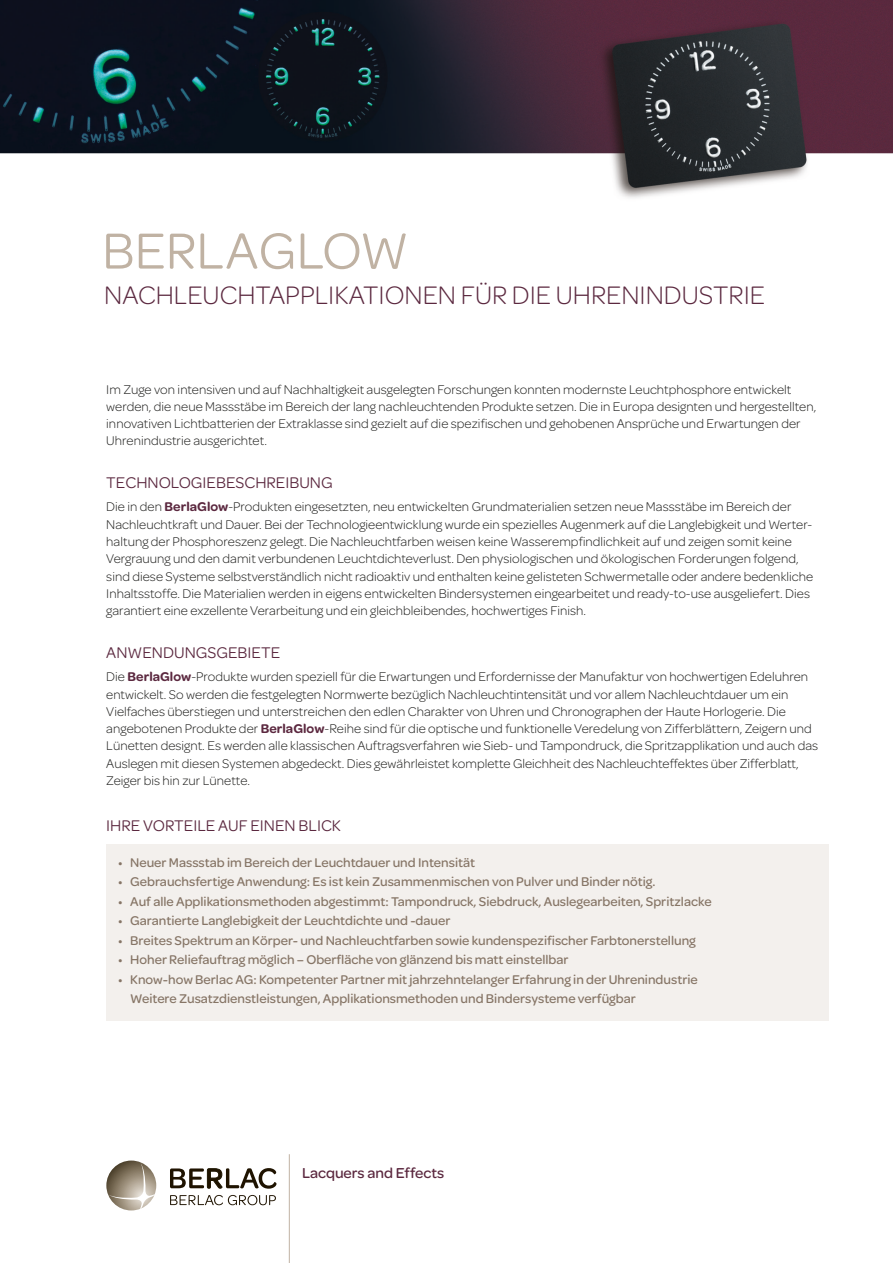
<style>
.page{position:relative;width:893px;height:1263px;background:#fff}
.page>*{position:absolute;margin:0;border:0;box-sizing:border-box;transform-origin:0 0}
.t1{font:54px "Omnes";color:#c0b2a3}
.t2{font:300 27px "Omnes";color:#5b283f}
.t3{font:16.5px "Omnes";color:#5b283f}
.t4{font:500 15.3px "Omnes";color:#5b283f}
.t5{font:300 13.5px/17.2px "Omnes";letter-spacing:.005em;color:#1d1d1b}
.t6{font:500 13.5px/19.5px "Omnes";color:#867566}
.s1{font-weight:600;color:#5b283f}
</style>
<div class="page">
<img style="left:0;top:0;width:893px;height:198px">
<div style="left:106px;top:844px;width:723px;height:177px;background:#f3f0ed"></div>
<svg style="left:170px;top:1195px;width:106px;height:10px"></svg>
<svg style="left:170px;top:1168px;width:106px;height:21px"></svg>
<svg style="left:106px;top:1160px;width:50px;height:50px"></svg>
<svg style="left:109px;top:1163px;width:46px;height:46px"></svg>
<hr style="left:289px;top:1154px;width:1px;height:109px;background:#c0b2a3">
<h1 class="t1" style="left:102px;top:214px;width:308px">BERLAGLOW</h1>
<h2 class="t2" style="left:104px;top:277px;width:662px">NACHLEUCHTAPPLIKATIONEN FÜR DIE UHRENINDUSTRIE</h2>
<p class="t5" style="left:106px;top:380px;width:711px">Im Zuge von intensiven und auf Nachhaltigkeit ausgelegten Forschungen konnten modernste Leuchtphosphore entwickelt werden, die neue Massstäbe im Bereich der lang nachleuchtenden Produkte setzen. Die in Europa designten und hergestellten, innovativen Lichtbatterien der Extraklasse sind gezielt auf die spezifischen und gehobenen Ansprüche und Erwartungen der Uhrenindustrie ausgerichtet.</p>
<p class="t3" style="left:106px;top:471px;width:228px">TECHNOLOGIEBESCHREIBUNG</p>
<p class="t5" style="left:106px;top:498px;width:708px">Die in den <span class="s1">BerlaGlow</span>-Produkten eingesetzten, neu entwickelten Grundmaterialien setzen neue Massstäbe im Bereich der Nachleuchtkraft und Dauer. Bei der Technologieentwicklung wurde ein spezielles Augenmerk auf die Langlebigkeit und Werter&shy;haltung der Phosphoreszenz gelegt. Die Nachleuchtfarben weisen keine Wasserempfindlichkeit auf und zeigen somit keine Vergrauung und den damit verbundenen Leuchtdichteverlust. Den physiologischen und ökologischen Forderungen folgend, sind diese Systeme selbstverständlich nicht radioaktiv und enthalten keine gelisteten Schwermetalle oder andere bedenkliche Inhaltsstoffe. Die Materialien werden in eigens entwickelten Bindersystemen eingearbeitet und ready-to-use ausgeliefert. Dies garantiert eine exzellente Verarbeitung und ein gleichbleibendes, hochwertiges Finish.</p>
<p class="t3" style="left:106px;top:641px;width:176px">ANWENDUNGSGEBIETE</p>
<p class="t5" style="left:106px;top:668px;width:713px">Die <span class="s1">BerlaGlow</span>-Produkte wurden speziell für die Erwartungen und Erfordernisse der Manufaktur von hochwertigen Edeluhren entwickelt. So werden die festgelegten Normwerte bezüglich Nachleuchtintensität und vor allem Nachleuchtdauer um ein Vielfaches überstiegen und unterstreichen den edlen Charakter von Uhren und Chronographen der Haute Horlogerie. Die angebotenen Produkte der <span class="s1">BerlaGlow</span>-Reihe sind für die optische und funktionelle Veredelung von Zifferblättern, Zeigern und Lünetten designt. Es werden alle klassischen Auftragsverfahren wie Sieb- und Tampondruck, die Spritzapplikation und auch das Auslegen mit diesen Systemen abgedeckt. Dies gewährleistet komplette Gleichheit des Nachleuchteffektes über Zifferblatt, Zeiger bis hin zur Lünette.</p>
<p class="t3" style="left:106px;top:814px;width:236px">IHRE VORTEILE AUF EINEN BLICK</p>
<p class="t6" style="left:118px;top:852px;width:358px">• Neuer Massstab im Bereich der Leuchtdauer und Intensität</p>
<p class="t6" style="left:118px;top:871px;width:539px">• Gebrauchsfertige Anwendung: Es ist kein Zusammenmischen von Pulver und Binder nötig.</p>
<p class="t6" style="left:118px;top:891px;width:595px">• Auf alle Applikationsmethoden abgestimmt: Tampondruck, Siebdruck, Auslegearbeiten, Spritzlacke</p>
<p class="t6" style="left:118px;top:910px;width:334px">• Garantierte Langlebigkeit der Leuchtdichte und -dauer</p>
<p class="t6" style="left:118px;top:930px;width:579px">• Breites Spektrum an Körper- und Nachleuchtfarben sowie kundenspezifischer Farbtonerstellung</p>
<p class="t6" style="left:118px;top:949px;width:452px">• Hoher Reliefauftrag möglich – Oberfläche von glänzend bis matt einstellbar</p>
<p class="t6" style="left:130px;top:968px;width:569px;text-indent:-12px">• Know-how Berlac AG: Kompetenter Partner mit jahrzehntelanger Erfahrung in der Uhrenindustrie<br>Weitere Zusatzdienstleistungen, Applikationsmethoden und Bindersysteme verfügbar</p>
<p class="t4" style="left:302px;top:1162px;width:144px">Lacquers and Effects</p>
</div>
